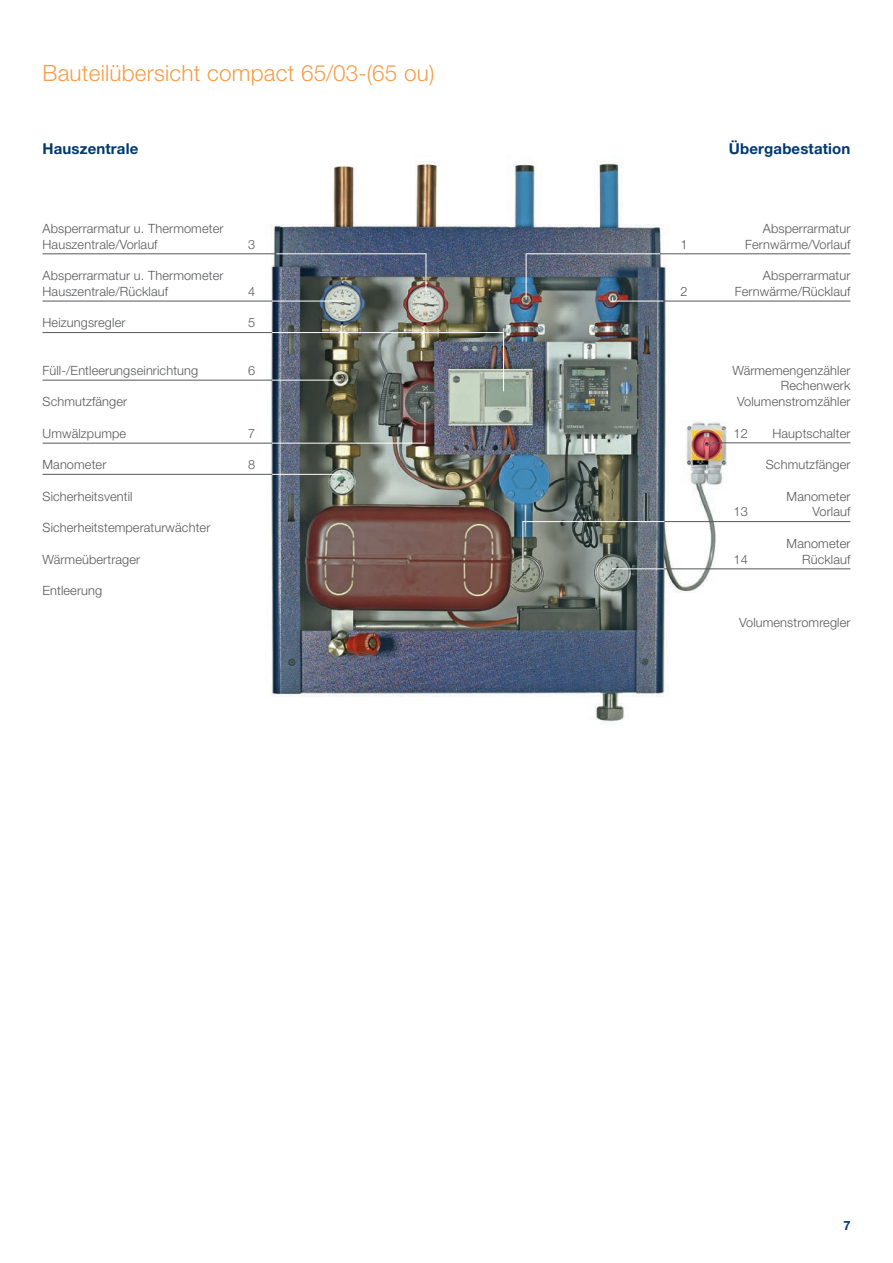
<style>
.page{position:relative;width:893px;height:1263px;background:#fff}
.page>*{position:absolute;margin:0;border:0;box-sizing:border-box;transform-origin:0 0}
.t1{font:300 22.5px "Helvetica Neue LT Pro";letter-spacing:.01em;color:#f89d48}
.t2{font:700 15px "Helvetica Neue LT Pro";letter-spacing:.01em;color:#01386f}
.t3{font:300 12.75px/15.8px "Helvetica Neue LT Pro";letter-spacing:.01em;color:#57585a}
.t4{font:700 12.75px "Helvetica Neue LT Pro";color:#01386f}
</style>
<div class="page">
<img style="left:265px;top:161px;width:482px;height:562px">
<hr style="left:43px;top:253px;width:233px;height:1px;background:#57585a">
<hr style="left:276px;top:253px;width:150px;height:1px;background:#fff">
<hr style="left:43px;top:301px;width:229px;height:1px;background:#57585a">
<hr style="left:272px;top:301px;width:72px;height:1px;background:#fff">
<hr style="left:43px;top:332px;width:229px;height:1px;background:#57585a">
<hr style="left:272px;top:332px;width:232px;height:1px;background:#fff">
<hr style="left:43px;top:380px;width:229px;height:1px;background:#57585a">
<hr style="left:272px;top:380px;width:69px;height:1px;background:#fff">
<hr style="left:43px;top:443px;width:229px;height:1px;background:#57585a">
<hr style="left:272px;top:443px;width:153px;height:1px;background:#fff">
<hr style="left:43px;top:474px;width:229px;height:1px;background:#57585a">
<hr style="left:272px;top:474px;width:70px;height:1px;background:#fff">
<hr style="left:426px;top:254px;width:1px;height:46px;background:#fff">
<hr style="left:503px;top:333px;width:1px;height:58px;background:#fff">
<hr style="left:425px;top:402px;width:1px;height:41px;background:#fff">
<hr style="left:659px;top:253px;width:191px;height:1px;background:#57585a">
<hr style="left:526px;top:253px;width:134px;height:1px;background:#fff">
<hr style="left:663px;top:301px;width:187px;height:1px;background:#57585a">
<hr style="left:612px;top:301px;width:51px;height:1px;background:#fff">
<hr style="left:664px;top:521px;width:186px;height:1px;background:#57585a">
<hr style="left:712px;top:442px;width:138px;height:1px;background:#57585a">
<hr style="left:523px;top:521px;width:141px;height:1px;background:#fff">
<hr style="left:664px;top:568px;width:186px;height:1px;background:#57585a">
<hr style="left:612px;top:568px;width:52px;height:1px;background:#fff">
<hr style="left:526px;top:254px;width:1px;height:46px;background:#fff">
<hr style="left:523px;top:521px;width:1px;height:49px;background:#fff">
<h1 class="t1" style="left:43px;top:59px;width:394px">Bauteilübersicht compact 65/03-(65 ou)</h1>
<p class="t2" style="left:43px;top:139px;width:97px">Hauszentrale</p>
<p class="t3" style="left:43px;top:220px;width:182px">Absperrarmatur u. Thermometer<br>Hauszentrale/Vorlauf</p>
<p class="t3" style="left:43px;top:267px;width:182px">Absperrarmatur u. Thermometer<br>Hauszentrale/Rücklauf</p>
<p class="t3" style="left:248px;top:236px;width:9px">3</p>
<p class="t3" style="left:248px;top:283px;width:9px">4</p>
<p class="t3" style="left:43px;top:315px;width:84px">Heizungsregler</p>
<p class="t3" style="left:248px;top:315px;width:9px">5</p>
<p class="t3" style="left:43px;top:362px;width:157px">Füll-/Entleerungseinrichtung</p>
<p class="t3" style="left:248px;top:362px;width:9px">6</p>
<p class="t3" style="left:43px;top:393px;width:86px">Schmutzfänger</p>
<p class="t3" style="left:43px;top:425px;width:85px">Umwälzpumpe</p>
<p class="t3" style="left:248px;top:425px;width:9px">7</p>
<p class="t3" style="left:43px;top:456px;width:65px">Manometer</p>
<p class="t3" style="left:248px;top:456px;width:9px">8</p>
<p class="t3" style="left:43px;top:488px;width:92px">Sicherheitsventil</p>
<p class="t3" style="left:43px;top:519px;width:169px">Sicherheitstemperaturwächter</p>
<p class="t3" style="left:43px;top:551px;width:99px">Wärmeübertrager</p>
<p class="t3" style="left:43px;top:582px;width:61px">Entleerung</p>
<p class="t2" style="left:729px;top:139px;width:123px">Übergabestation</p>
<p class="t3" style="left:763px;top:220px;width:89px">Absperrarmatur</p>
<p class="t3" style="left:680px;top:236px;width:9px">1</p>
<p class="t3" style="left:745px;top:236px;width:107px">Fernwärme/Vorlauf</p>
<p class="t3" style="left:763px;top:267px;width:89px">Absperrarmatur</p>
<p class="t3" style="left:680px;top:283px;width:9px">2</p>
<p class="t3" style="left:735px;top:283px;width:117px">Fernwärme/Rücklauf</p>
<p class="t3" style="left:732px;top:362px;width:120px;text-align:right">Wärmemengenzähler<br>Rechenwerk<br>Volumenstromzähler</p>
<p class="t3" style="left:733px;top:425px;width:16px">12</p>
<p class="t3" style="left:772px;top:425px;width:80px">Hauptschalter</p>
<p class="t3" style="left:766px;top:456px;width:86px">Schmutzfänger</p>
<p class="t3" style="left:787px;top:488px;width:65px">Manometer</p>
<p class="t3" style="left:733px;top:504px;width:16px">13</p>
<p class="t3" style="left:813px;top:504px;width:39px">Vorlauf</p>
<p class="t3" style="left:787px;top:535px;width:65px">Manometer</p>
<p class="t3" style="left:733px;top:551px;width:16px">14</p>
<p class="t3" style="left:802px;top:551px;width:50px">Rücklauf</p>
<p class="t3" style="left:739px;top:614px;width:113px">Volumenstromregler</p>
<p class="t4" style="left:843px;top:1218px;width:9px">7</p>
</div>
